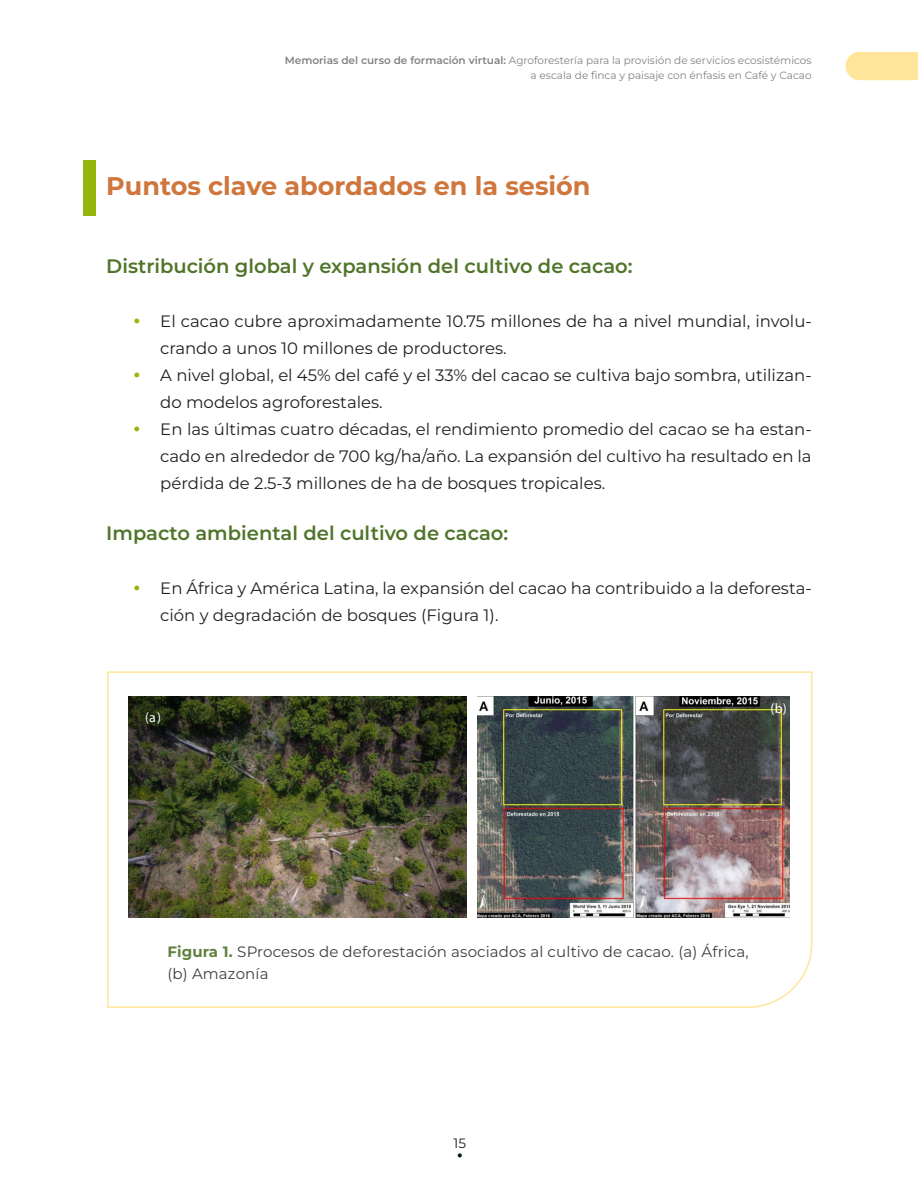
<style>
.page{position:relative;width:918px;height:1188px;background:#fff}
.page>*{position:absolute;margin:0;border:0;box-sizing:border-box;transform-origin:0 0}
.Nivel_2_titulos_nara{font:700 25.5px "Montserrat";color:#cf763c}
.Nivel_3_Titulo_verde{font:600 19.5px "Montserrat";color:#50752a}
.t1{font:16.5px/27px "Montserrat";color:#231f20}
.Figuras_y_cuadros{font:15px/21.6px "Montserrat";letter-spacing:.01em;color:#3e3e3f}
.t2{font:13.95px "Myriad Pro";color:#fff}
.t3{font:13.5px "Montserrat";color:#231f20}
.t4{font:10.5px/15px "Montserrat";color:#808285;text-align:right}
.s1{font-weight:600}
.s2{font-weight:700;color:#61823e}
</style>
<div class="page">
<div style="left:846px;top:52px;width:72px;height:28px;background:#ffe599"></div>
<svg style="left:458px;top:1153px;width:4px;height:5px"></svg>
<svg style="left:107px;top:671px;width:706px;height:337px"></svg>
<div style="left:83px;top:160px;width:13px;height:55px;background:#96b60b"></div>
<img style="left:129px;top:697px;width:337px;height:221px">
<img style="left:477px;top:697px;width:313px;height:221px">
<p class="t4" style="left:285px;top:52px;width:528px"><span class="s1">Memorias del curso de formación virtual:</span> Agroforestería para la provisión de servicios ecosistémicos a escala de finca y paisaje con énfasis en Café y Cacao</p>
<p class="Nivel_2_titulos_nara" style="left:106px;top:169px;width:486px">Puntos clave abordados en la sesión</p>
<p class="Nivel_3_Titulo_verde" style="left:106px;top:253px;width:528px">Distribución global y expansión del cultivo de cacao:</p>
<p class="t1" style="left:160px;top:307px;width:653px">El cacao cubre aproximadamente 10.75 millones de ha a nivel mundial, involu&shy;crando a unos 10 millones de productores.</p>
<p class="t1" style="left:160px;top:361px;width:653px">A nivel global, el 45% del café y el 33% del cacao se cultiva bajo sombra, utilizan&shy;do modelos agroforestales.</p>
<p class="t1" style="left:160px;top:415px;width:653px;text-align:justify">En las últimas cuatro décadas, el rendimiento promedio del cacao se ha estan&shy;cado en alrededor de 700 kg/ha/año. La expansión del cultivo ha resultado en la pérdida de 2.5-3 millones de ha de bosques tropicales.</p>
<p class="Nivel_3_Titulo_verde" style="left:106px;top:520px;width:403px">Impacto ambiental del cultivo de cacao:</p>
<p class="t1" style="left:160px;top:574px;width:653px">En África y América Latina, la expansión del cacao ha contribuido a la deforesta&shy;ción y degradación de bosques (Figura 1).</p>
<p class="t2" style="left:145px;top:708px;width:17px">(a)</p>
<p class="t2" style="left:771px;top:699px;width:18px">(b)</p>
<p class="Figuras_y_cuadros" style="left:167px;top:941px;width:583px"><span class="s2">Figura 1.</span> SProcesos de deforestación asociados al cultivo de cacao. (a) África, (b) Amazonía</p>
<p class="t3" style="left:454px;top:1135px;width:14px">15</p>
</div>
